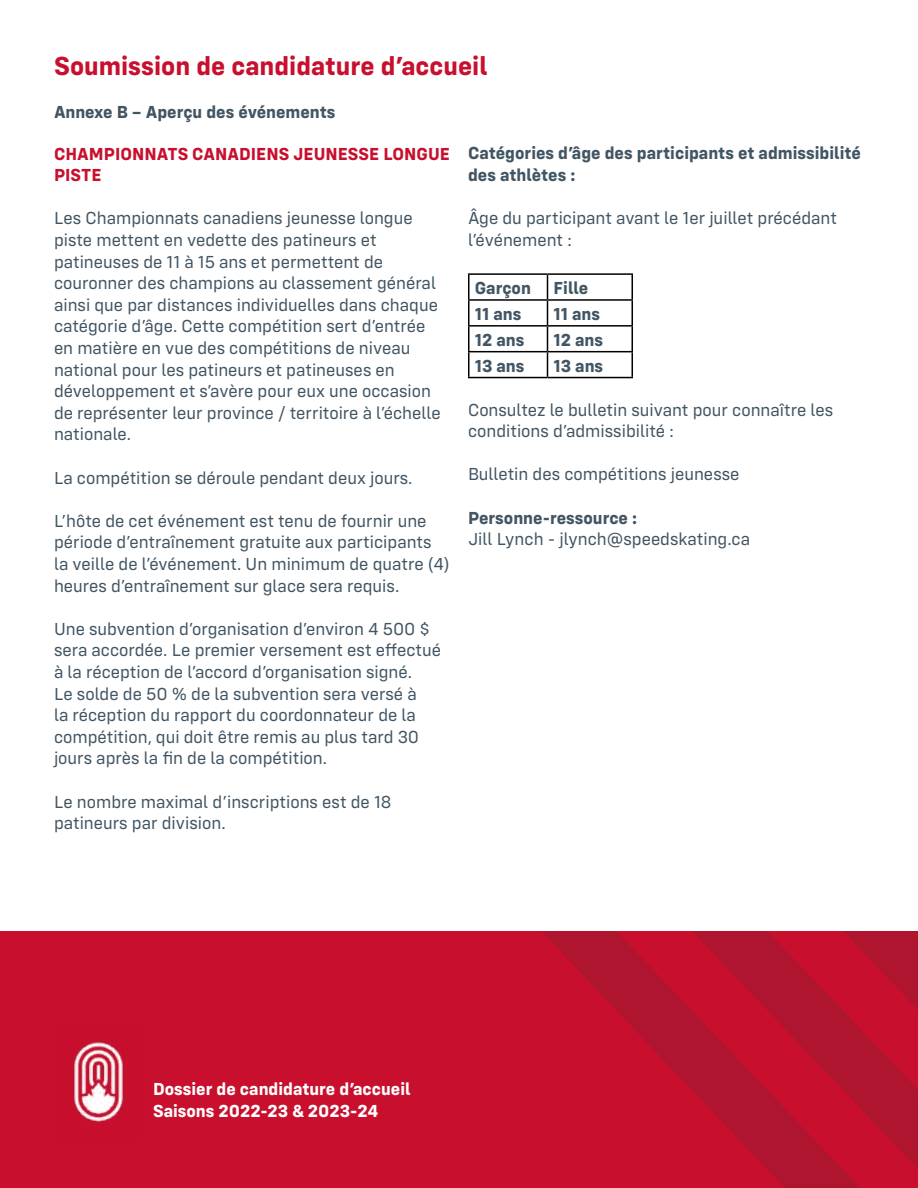
<style>
.page{position:relative;width:918px;height:1188px;background:#fff}
.page>*{position:absolute;margin:0;border:0;box-sizing:border-box;transform-origin:0 0}
.t1{font:700 27px "Config";color:#c8102e}
.t2{font:18px/21.6px "Config";color:#425563}
.t3{font:700 18px/21.6px "Config";color:#425563}
.t4{font:700 18px/21.6px "Config";color:#fff}
.t5{font:700 18px/21.6px "Config";color:#c8102e}
</style>
<div class="page">
<div style="left:0;top:932px;width:918px;height:256px;background:#c8102e"></div>
<svg style="left:542px;top:932px;width:376px;height:256px"></svg>
<img style="left:73px;top:1041px;width:51px;height:81px">
<hr style="left:468px;top:273px;width:80px;height:2px;background:#000">
<hr style="left:468px;top:275px;width:2px;height:24px;background:#000">
<hr style="left:548px;top:273px;width:85px;height:2px;background:#000">
<hr style="left:468px;top:299px;width:80px;height:2px;background:#000">
<hr style="left:468px;top:301px;width:2px;height:24px;background:#000">
<hr style="left:548px;top:299px;width:85px;height:2px;background:#000">
<hr style="left:468px;top:325px;width:80px;height:2px;background:#000">
<hr style="left:468px;top:327px;width:2px;height:24px;background:#000">
<hr style="left:548px;top:325px;width:85px;height:2px;background:#000">
<hr style="left:468px;top:351px;width:80px;height:1px;background:#000">
<hr style="left:468px;top:352px;width:2px;height:25px;background:#000">
<hr style="left:548px;top:351px;width:85px;height:1px;background:#000">
<svg style="left:547px;top:275px;width:1px;height:102px"></svg>
<svg style="left:632px;top:275px;width:1px;height:102px"></svg>
<hr style="left:468px;top:377px;width:80px;height:1px;background:#000">
<hr style="left:548px;top:377px;width:85px;height:1px;background:#000">
<h1 class="t1" style="left:54px;top:49px;width:435px">Soumission de candidature d’accueil</h1>
<p class="t3" style="left:54px;top:101px;width:283px">Annexe B – Aperçu des événements</p>
<p class="t5" style="left:54px;top:143px;width:397px">CHAMPIONNATS CANADIENS JEUNESSE LONGUE<br>PISTE</p>
<p class="t2" style="left:54px;top:208px;width:388px">Les Championnats canadiens jeunesse longue piste mettent en vedette des patineurs et patineuses de 11 à 15 ans et permettent de couronner des champions au classement général ainsi que par distances individuelles dans chaque catégorie d’âge. Cette compétition sert d’entrée en matière en vue des compétitions de niveau national pour les patineurs et patineuses en développement et s’avère pour eux une occasion de représenter leur province / territoire à l’échelle nationale.</p>
<p class="t2" style="left:54px;top:467px;width:360px">La compétition se déroule pendant deux jours.</p>
<p class="t2" style="left:54px;top:510px;width:397px">L’hôte de cet événement est tenu de fournir une période d’entraînement gratuite aux participants la veille de l’événement. Un minimum de quatre (4) heures d’entraînement sur glace sera requis.</p>
<p class="t2" style="left:54px;top:618px;width:389px">Une subvention d’organisation d’environ 4 500 $ sera accordée. Le premier versement est effectué à la réception de l’accord d’organisation signé.<br>Le solde de 50 % de la subvention sera versé à<br>la réception du rapport du coordonnateur de la compétition, qui doit être remis au plus tard 30 jours après la fin de la compétition.</p>
<p class="t2" style="left:54px;top:791px;width:339px">Le nombre maximal d’inscriptions est de 18 patineurs par division.</p>
<p class="t3" style="left:468px;top:142px;width:395px">Catégories d’âge des participants et admissibilité des athlètes :</p>
<p class="t2" style="left:468px;top:207px;width:370px">Âge du participant avant le 1er juillet précédant l’événement :</p>
<p class="t3" style="left:475px;top:277px;width:58px">Garçon</p>
<p class="t3" style="left:554px;top:277px;width:36px">Fille</p>
<p class="t3" style="left:475px;top:303px;width:48px">11 ans</p>
<p class="t3" style="left:554px;top:303px;width:48px">11 ans</p>
<p class="t3" style="left:475px;top:329px;width:51px">12 ans</p>
<p class="t3" style="left:554px;top:329px;width:51px">12 ans</p>
<p class="t3" style="left:475px;top:354px;width:51px">13 ans</p>
<p class="t3" style="left:554px;top:354px;width:51px">13 ans</p>
<p class="t2" style="left:468px;top:399px;width:367px">Consultez le bulletin suivant pour connaître les conditions d’admissibilité :</p>
<p class="t2" style="left:468px;top:463px;width:273px">Bulletin des compétitions jeunesse</p>
<p class="t3" style="left:468px;top:506px;width:171px">Personne-ressource :</p>
<p class="t2" style="left:468px;top:528px;width:284px">Jill Lynch - jlynch@speedskating.ca</p>
<p class="t4" style="left:153px;top:1078px;width:259px">Dossier de candidature d’accueil<br>Saisons 2022-23 &amp; 2023-24</p>
</div>
